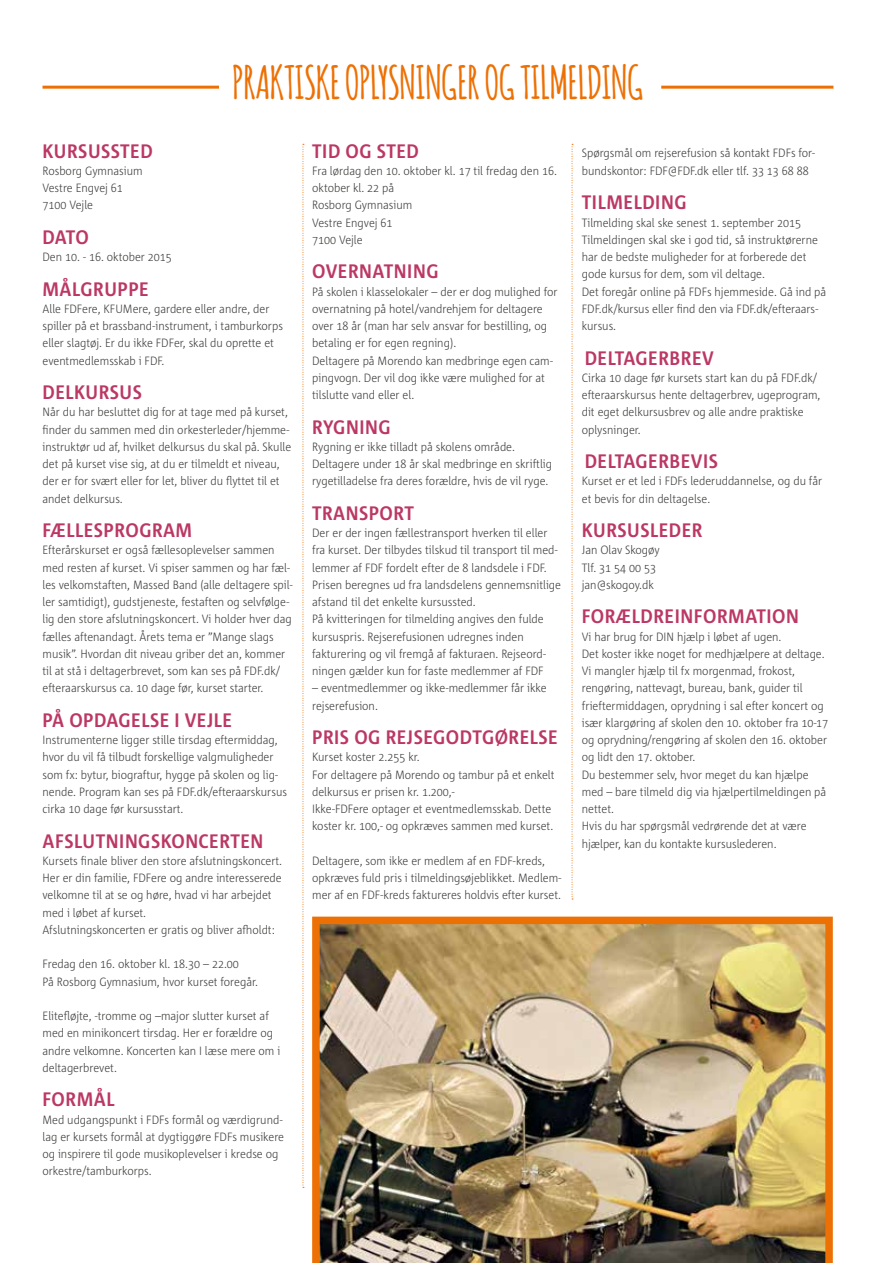
<style>
.page{position:relative;width:893px;height:1263px;background:#fff}
.page>*{position:absolute;margin:0;border:0;box-sizing:border-box;transform-origin:0 0}
.t1{font:700 45px "Amatic";color:#ed7004}
.t2{font:700 19.5px "Corpid C1 s S Cd";color:#bb3865}
.t3{font:300 12px/17.2px "Corpid C1 s S Cd";color:#3c3c3b}
</style>
<div class="page">
<hr style="left:43px;top:86px;width:176px;height:3px;background:#ed7004">
<hr style="left:661px;top:86px;width:172px;height:3px;background:#ed7004">
<svg style="left:303px;top:144px;width:1px;height:1044px"></svg>
<svg style="left:572px;top:144px;width:1px;height:756px"></svg>
<img style="left:312px;top:917px;width:521px;height:346px">
<h1 class="t1" style="left:232px;top:50px;width:412px">PRAKTISKE OPLYSNINGER OG TILMELDING</h1>
<h2 class="t2" style="left:43px;top:138px;width:112px">KURSUSSTED</h2>
<p class="t3" style="left:43px;top:162px;width:102px">Rosborg Gymnasium<br>Vestre Engvej 61<br>7100 Vejle</p>
<h2 class="t2" style="left:43px;top:225px;width:48px">DATO</h2>
<p class="t3" style="left:43px;top:248px;width:131px">Den 10. - 16. oktober 2015</p>
<h2 class="t2" style="left:43px;top:276px;width:108px">MÅLGRUPPE</h2>
<p class="t3" style="left:43px;top:300px;width:242px">Alle FDFere, KFUMere, gardere eller andre, der spiller på et brassband-instrument, i tamburkorps eller slagtøj. Er du ikke FDFer, skal du oprette et eventmedlemsskab i FDF.</p>
<h2 class="t2" style="left:43px;top:380px;width:101px">DELKURSUS</h2>
<p class="t3" style="left:43px;top:403px;width:250px">Når du har besluttet dig for at tage med på kurset, finder du sammen med din orkesterleder/hjemme&shy;instruktør ud af, hvilket delkursus du skal på. Skulle det på kurset vise sig, at du er tilmeldt et niveau, der er for svært eller for let, bliver du flyttet til et andet delkursus.</p>
<h2 class="t2" style="left:43px;top:518px;width:152px">FÆLLESPROGRAM</h2>
<p class="t3" style="left:43px;top:541px;width:252px">Efterårskurset er også fællesoplevelser sammen med resten af kurset. Vi spiser sammen og har fæl&shy;les velkomstaften, Massed Band (alle deltagere spil&shy;ler samtidigt), gudstjeneste, festaften og selvfølge&shy;lig den store afslutningskoncert. Vi holder hver dag fælles aftenandagt. Årets tema er ”Mange slags musik”. Hvordan dit niveau griber det an, kommer til at stå i deltagerbrevet, som kan ses på FDF.dk/ efteraarskursus ca. 10 dage før, kurset starter.</p>
<h2 class="t2" style="left:43px;top:708px;width:192px">PÅ OPDAGELSE I VEJLE</h2>
<p class="t3" style="left:43px;top:731px;width:246px">Instrumenterne ligger stille tirsdag eftermiddag, hvor du vil få tilbudt forskellige valgmuligheder som fx: bytur, biograftur, hygge på skolen og lig&shy;nende. Program kan ses på FDF.dk/efteraarskursus cirka 10 dage før kursusstart.</p>
<h2 class="t2" style="left:43px;top:828px;width:223px">AFSLUTNINGSKONCERTEN</h2>
<p class="t3" style="left:43px;top:852px;width:241px">Kursets finale bliver den store afslutningskoncert.<br>Her er din familie, FDFere og andre interesserede velkomne til at se og høre, hvad vi har arbejdet med i løbet af kurset.<br>Afslutningskoncerten er gratis og bliver afholdt:</p>
<p class="t3" style="left:43px;top:955px;width:217px">Fredag den 16. oktober kl. 18.30 – 22.00<br>På Rosborg Gymnasium, hvor kurset foregår.</p>
<p class="t3" style="left:43px;top:1007px;width:239px">Elitefløjte, -tromme og –major slutter kurset af med en minikoncert tirsdag. Her er forældre og andre velkomne. Koncerten kan I læse mere om i deltagerbrevet.</p>
<h2 class="t2" style="left:43px;top:1087px;width:74px">FORMÅL</h2>
<p class="t3" style="left:43px;top:1110px;width:243px">Med udgangspunkt i FDFs formål og værdigrund&shy;lag er kursets formål at dygtiggøre FDFs musikere og inspirere til gode musikoplevelser i kredse og orkestre/tamburkorps.</p>
<h2 class="t2" style="left:312px;top:138px;width:109px">TID OG STED</h2>
<p class="t3" style="left:312px;top:162px;width:246px">Fra lørdag den 10. oktober kl. 17 til fredag den 16. oktober kl. 22 på<br>Rosborg Gymnasium<br>Vestre Engvej 61<br>7100 Vejle</p>
<h2 class="t2" style="left:312px;top:259px;width:128px">OVERNATNING</h2>
<p class="t3" style="left:312px;top:282px;width:247px">På skolen i klasselokaler – der er dog mulighed for overnatning på hotel/vandrehjem for deltagere over 18 år (man har selv ansvar for bestilling, og betaling er for egen regning).<br>Deltagere på Morendo kan medbringe egen cam&shy;pingvogn. Der vil dog ikke være mulighed for at tilslutte vand eller el.</p>
<h2 class="t2" style="left:312px;top:414px;width:81px">RYGNING</h2>
<p class="t3" style="left:312px;top:438px;width:241px">Rygning er ikke tilladt på skolens område.<br>Deltagere under 18 år skal medbringe en skriftlig rygetilladelse fra deres forældre, hvis de vil ryge.</p>
<h2 class="t2" style="left:312px;top:501px;width:104px">TRANSPORT</h2>
<p class="t3" style="left:312px;top:524px;width:250px">Der er der ingen fællestransport hverken til eller fra kurset. Der tilbydes tilskud til transport til med&shy;lemmer af FDF fordelt efter de 8 landsdele i FDF.<br>Prisen beregnes ud fra landsdelens gennemsnitlige afstand til det enkelte kursussted.<br>På kvitteringen for tilmelding angives den fulde kursuspris. Rejserefusionen udregnes inden fakturering og vil fremgå af fakturaen. Rejseord&shy;ningen gælder kun for faste medlemmer af FDF</p>
<p class="t3" style="left:312px;top:679px;width:236px">– eventmedlemmer og ikke-medlemmer får ikke rejserefusion.</p>
<h2 class="t2" style="left:312px;top:725px;width:248px">PRIS OG REJSEGODTGØRELSE</h2>
<p class="t3" style="left:312px;top:748px;width:244px">Kurset koster 2.255 kr.<br>For deltagere på Morendo og tambur på et enkelt delkursus er prisen kr. 1.200,-<br>Ikke-FDFere optager et eventmedlemsskab. Dette koster kr. 100,- og opkræves sammen med kurset.</p>
<p class="t3" style="left:312px;top:852px;width:251px">Deltagere, som ikke er medlem af en FDF-kreds, opkræves fuld pris i tilmeldingsøjeblikket. Medlem&shy;mer af en FDF-kreds faktureres holdvis efter kurset.</p>
<p class="t3" style="left:582px;top:144px;width:235px">Spørgsmål om rejserefusion så kontakt FDFs for&shy;bundskontor: FDF@FDF.dk eller tlf. 33 13 68 88</p>
<h2 class="t2" style="left:582px;top:190px;width:107px">TILMELDING</h2>
<p class="t3" style="left:582px;top:213px;width:246px">Tilmelding skal ske senest 1. september 2015<br>Tilmeldingen skal ske i god tid, så instruktørerne har de bedste muligheder for at forberede det gode kursus for dem, som vil deltage.<br>Det foregår online på FDFs hjemmeside. Gå ind på FDF.dk/kursus eller find den via FDF.dk/efteraars&shy;kursus.</p>
<h2 class="t2" style="left:585px;top:345px;width:131px">DELTAGERBREV</h2>
<p class="t3" style="left:582px;top:369px;width:240px">Cirka 10 dage før kursets start kan du på FDF.dk/ efteraarskursus hente deltagerbrev, ugeprogram, dit eget delkursusbrev og alle andre praktiske oplysninger.</p>
<h2 class="t2" style="left:585px;top:449px;width:135px">DELTAGERBEVIS</h2>
<p class="t3" style="left:582px;top:472px;width:242px">Kurset er et led i FDFs lederuddannelse, og du får et bevis for din deltagelse.</p>
<h2 class="t2" style="left:582px;top:518px;width:123px">KURSUSLEDER</h2>
<p class="t3" style="left:582px;top:541px;width:80px">Jan Olav Skogøy<br>Tlf. 31 54 00 53 jan@skogoy.dk</p>
<h2 class="t2" style="left:582px;top:604px;width:219px">FORÆLDREINFORMATION</h2>
<p class="t3" style="left:582px;top:627px;width:248px">Vi har brug for DIN hjælp i løbet af ugen.<br>Det koster ikke noget for medhjælpere at deltage.<br>Vi mangler hjælp til fx morgenmad, frokost, rengøring, nattevagt, bureau, bank, guider til frieftermiddagen, oprydning i sal efter koncert og især klargøring af skolen den 10. oktober fra 10-17 og oprydning/rengøring af skolen den 16. oktober og lidt den 17. oktober.<br>Du bestemmer selv, hvor meget du kan hjælpe med – bare tilmeld dig via hjælpertilmeldingen på nettet.<br>Hvis du har spørgsmål vedrørende det at være hjælper, kan du kontakte kursuslederen.</p>
</div>
